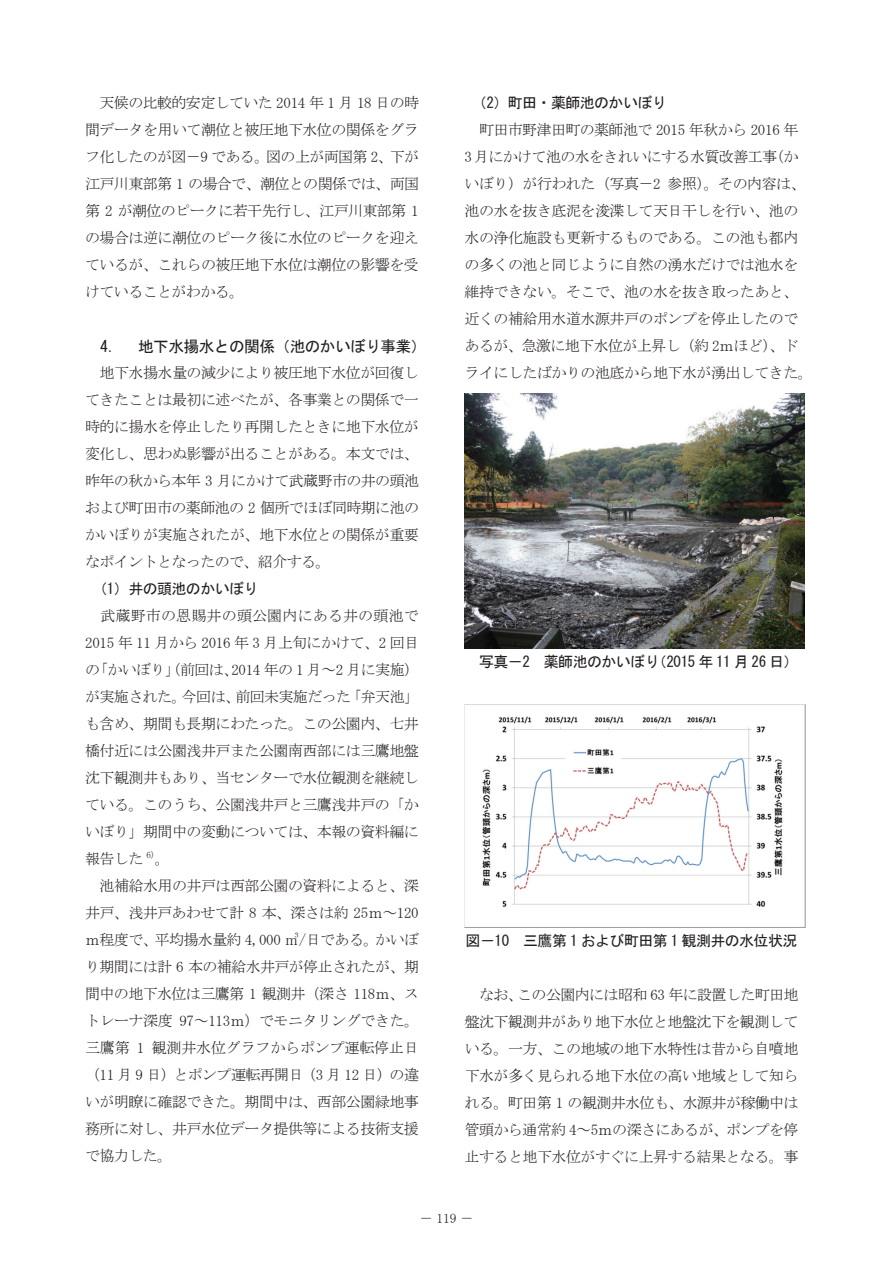
<style>
.page{position:relative;width:893px;height:1263px;background:#fff}
.page>*{position:absolute;margin:0;border:0;box-sizing:border-box;transform-origin:0 0}
.t1{font:15.75px "MS Gothic";letter-spacing:-.04em;color:#231f20}
.t2{font:15px/27px "MS Mincho";letter-spacing:-.035em;color:#231f20;text-align:justify}
.t3{font:15px "MS Gothic";letter-spacing:-.04em;color:#231f20}
.t4{font:13.5px "MS Mincho";color:#231f20}
</style>
<div class="page">
<img style="left:464px;top:704px;width:341px;height:223px">
<img style="left:464px;top:393px;width:340px;height:255px">
<p class="t2" style="left:85px;top:89px;width:335px;text-indent:14px">天候の比較的安定していた 2014 年 1 月 18 日の時間データを用いて潮位と被圧地下水位の関係をグラフ化したのが図－9 である。図の上が両国第 2、下が江戸川東部第 1 の場合で、潮位との関係では、両国第 2 が潮位のピークに若干先行し、江戸川東部第 1の場合は逆に潮位のピーク後に水位のピークを迎えているが、これらの被圧地下水位は潮位の影響を受けていることがわかる。</p>
<p class="t1" style="left:100px;top:338px;width:328px">4． 地下水揚水との関係（池のかいぼり事業）</p>
<p class="t2" style="left:85px;top:359px;width:335px;text-indent:14px">地下水揚水量の減少により被圧地下水位が回復してきたことは最初に述べたが、各事業との関係で一時的に揚水を停止したり再開したときに地下水位が変化し、思わぬ影響が出ることがある。本文では、昨年の秋から本年 3 月にかけて武蔵野市の井の頭池および町田市の薬師池の 2 個所でほぼ同時期に池のかいぼりが実施されたが、地下水位との関係が重要なポイントとなったので、紹介する。</p>
<p class="t3" style="left:92px;top:581px;width:168px">（1）井の頭池のかいぼり</p>
<p class="t2" style="left:85px;top:602px;width:335px;text-indent:15px">武蔵野市の恩賜井の頭公園内にある井の頭池で2015 年 11 月から 2016 年 3 月上旬にかけて、2 回目の「かいぼり」（前回は、2014 年の 1 月～2 月に実施）が実施された。今回は、前回未実施だった「弁天池」も含め、期間も長期にわたった。この公園内、七井橋付近には公園浅井戸また公園南西部には三鷹地盤沈下観測井もあり、当センターで水位観測を継続している。このうち、公園浅井戸と三鷹浅井戸の「かいぼり」期間中の変動については、本報の資料編に報告した <sup>6）</sup>。</p>
<p class="t2" style="left:85px;top:872px;width:336px;text-indent:14px">池補給水用の井戸は西部公園の資料によると、深井戸、浅井戸あわせて計 8 本、深さは約 25ｍ～120ｍ程度で、平均揚水量約 4,000 ㎥/日である。かいぼり期間には計 6 本の補給水井戸が停止されたが、期間中の地下水位は三鷹第 1 観測井（深さ 118ｍ、ストレーナ深度 97～113ｍ）でモニタリングできた。三鷹第 1 観測井水位グラフからポンプ運転停止日（11 月 9 日）とポンプ運転再開日（3 月 12 日）の違いが明瞭に確認できた。期間中は、西部公園緑地事務所に対し、井戸水位データ提供等による技術支援で協力した。</p>
<p class="t3" style="left:472px;top:95px;width:197px">（2）町田・薬師池のかいぼり</p>
<p class="t2" style="left:465px;top:116px;width:350px;text-align:left;text-indent:14px">町田市野津田町の薬師池で 2015 年秋から 2016 年<br>3 月にかけて池の水をきれいにする水質改善工事（かいぼり）が行われた（写真－2 参照）。その内容は、池の水を抜き底泥を浚渫して天日干しを行い、池の水の浄化施設も更新するものである。この池も都内の多くの池と同じように自然の湧水だけでは池水を維持できない。そこで、池の水を抜き取ったあと、近くの補給用水道水源井戸のポンプを停止したのであるが、急激に地下水位が上昇し（約 2ｍほど）、ドライにしたばかりの池底から地下水が湧出してきた。</p>
<p class="t3" style="left:479px;top:654px;width:321px">写真－2 薬師池のかいぼり（2015 年 11 月 26 日）</p>
<p class="t3" style="left:466px;top:933px;width:333px">図－10 三鷹第 1 および町田第 1 観測井の水位状況</p>
<p class="t2" style="left:465px;top:981px;width:335px;text-indent:14px">なお、この公園内には昭和 63 年に設置した町田地盤沈下観測井があり地下水位と地盤沈下を観測している。一方、この地域の地下水特性は昔から自噴地下水が多く見られる地下水位の高い地域として知られる。町田第 1 の観測井水位も、水源井が稼働中は管頭から通常約 4～5ｍの深さにあるが、ポンプを停止すると地下水位がすぐに上昇する結果となる。事</p>
<p class="t4" style="left:419px;top:1211px;width:55px">－ 119 －</p>
</div>
